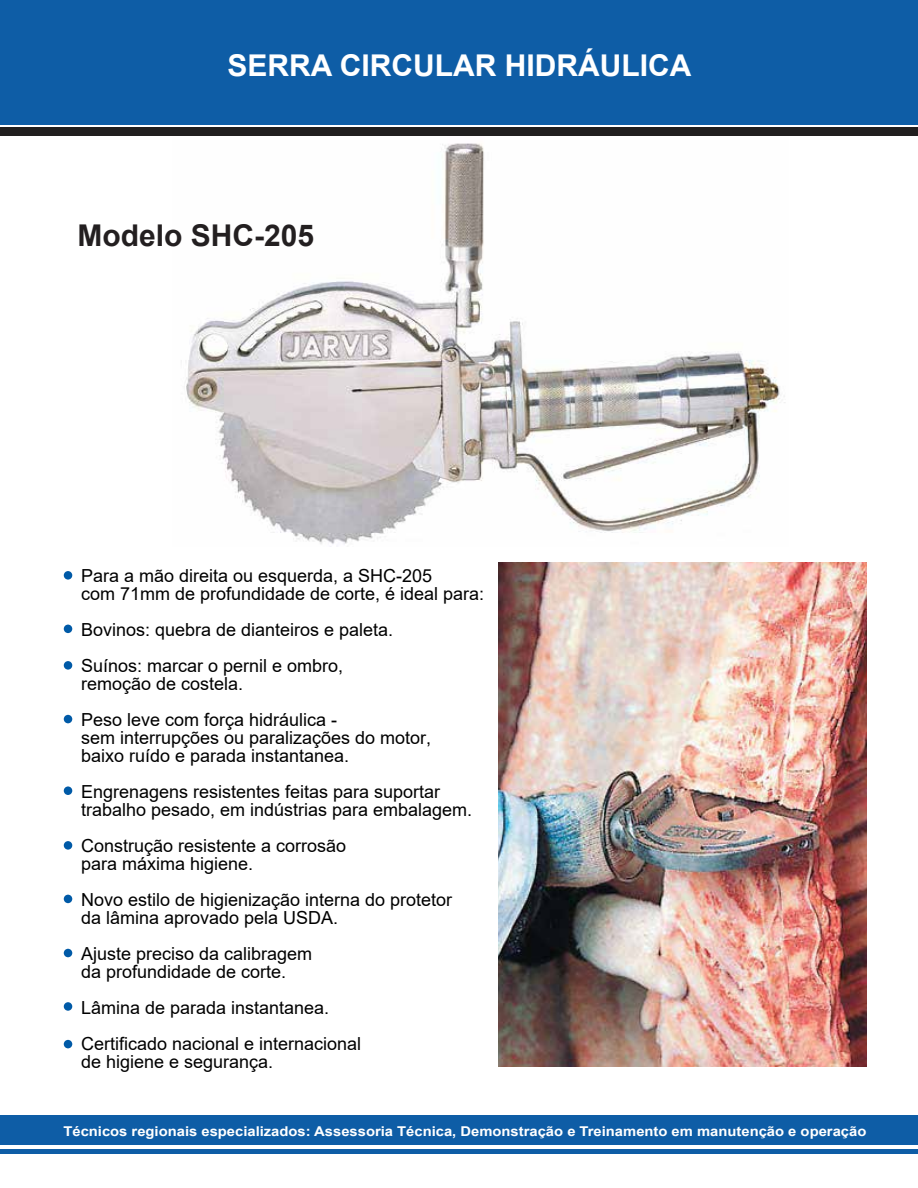
<style>
.page{position:relative;width:918px;height:1188px;background:#fff}
.page>*{position:absolute;margin:0;border:0;box-sizing:border-box;transform-origin:0 0}
.t1{font:700 30px "Arial";color:#fff}
.t2{font:700 30px "Arial";color:#231f20}
.t3{font:18px/18px "Arial";color:#000}
.t4{font:700 13.5px "Arial";color:#fff;scale:1.09 1}
</style>
<div class="page">
<img style="left:172px;top:135px;width:616px;height:409px">
<div style="left:0;top:0;width:918px;height:125px;background:#0e5da6"></div>
<div style="left:0;top:127px;width:918px;height:8px;background:#211f1f"></div>
<div style="left:0;top:1115px;width:918px;height:30px;background:#0e5da6"></div>
<div style="left:0;top:1149px;width:918px;height:5px;background:#0e5da6"></div>
<div style="left:64px;top:571px;width:8px;height:9px;background:#005aa7;border-radius:50%"></div>
<div style="left:64px;top:715px;width:8px;height:8px;background:#005aa7;border-radius:50%"></div>
<div style="left:64px;top:661px;width:8px;height:9px;background:#005aa7;border-radius:50%"></div>
<div style="left:64px;top:841px;width:8px;height:9px;background:#005aa7;border-radius:50%"></div>
<div style="left:64px;top:786px;width:8px;height:9px;background:#005aa7;border-radius:50%"></div>
<div style="left:64px;top:1002px;width:8px;height:9px;background:#005aa7;border-radius:50%"></div>
<div style="left:64px;top:949px;width:8px;height:8px;background:#005aa7;border-radius:50%"></div>
<div style="left:64px;top:1040px;width:8px;height:8px;background:#005aa7;border-radius:50%"></div>
<div style="left:64px;top:895px;width:8px;height:8px;background:#005aa7;border-radius:50%"></div>
<div style="left:64px;top:625px;width:8px;height:8px;background:#005aa7;border-radius:50%"></div>
<img style="left:498px;top:562px;width:369px;height:504px">
<h1 class="t1" style="left:228px;top:44px;width:465px">SERRA CIRCULAR HIDRÁULICA</h1>
<h1 class="t2" style="left:78px;top:214px;width:238px">Modelo SHC-205</h1>
<p class="t3" style="left:81px;top:566px;width:405px">Para a mão direita ou esquerda, a SHC-205<br>com 71mm de profundidade de corte, é ideal para:</p>
<p class="t3" style="left:81px;top:611px;width:314px;line-height:36px">Bovinos: quebra de dianteiros e paleta.<br>Suínos: marcar o pernil e ombro,</p>
<p class="t3" style="left:81px;top:665px;width:258px;line-height:36px">remoção de costela.<br>Peso leve com força hidráulica -</p>
<p class="t3" style="left:81px;top:728px;width:352px">sem interrupções ou paralizações do motor, baixo ruído e parada instantanea.</p>
<p class="t3" style="left:81px;top:782px;width:393px">Engrenagens resistentes feitas para suportar trabalho pesado, em indústrias para embalagem.</p>
<p class="t3" style="left:81px;top:836px;width:267px">Construção resistente a corrosão para máxima higiene.</p>
<p class="t3" style="left:81px;top:890px;width:373px">Novo estilo de higienização interna do protetor da lâmina aprovado pela USDA.</p>
<p class="t3" style="left:81px;top:944px;width:233px">Ajuste preciso da calibragem da profundidade de corte.</p>
<p class="t3" style="left:81px;top:989px;width:282px;line-height:36px">Lâmina de parada instantanea.<br>Certificado nacional e internacional</p>
<p class="t3" style="left:81px;top:1052px;width:194px">de higiene e segurança.</p>
<p class="t4" style="left:63px;top:1121px;width:738px">Técnicos regionais especializados: Assessoria Técnica, Demonstração e Treinamento em manutenção e operação</p>
</div>
